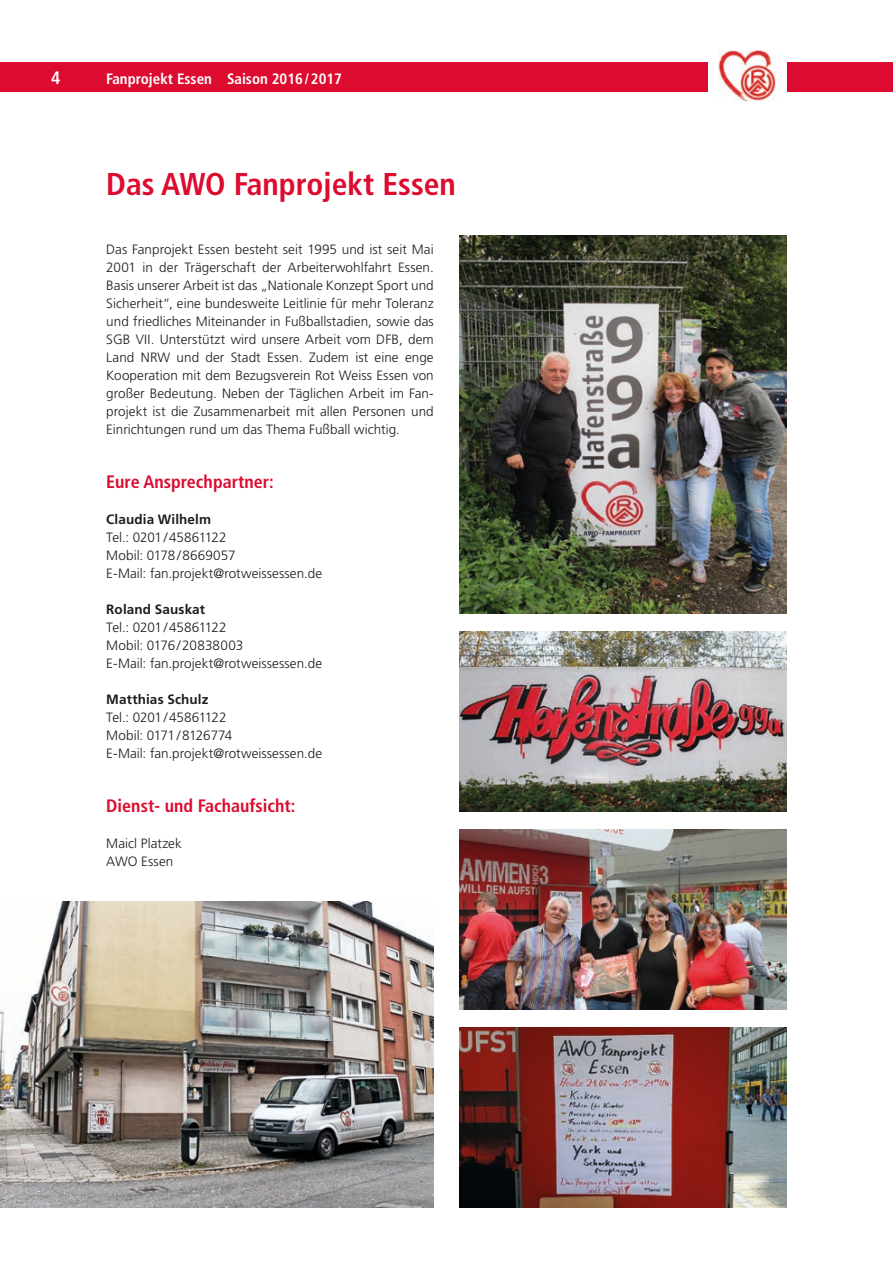
<style>
.page{position:relative;width:893px;height:1263px;background:#fff}
.page>*{position:absolute;margin:0;border:0;box-sizing:border-box;transform-origin:0 0}
.t1{font:700 condensed 31.5px "Frutiger LT Std";color:#dd0b2f}
.t2{font:700 condensed 18px "Frutiger LT Std";color:#dd0b2f}
.t3{font:700 condensed 18px "Frutiger LT Std";color:#fff}
.t4{font:700 condensed 15px "Frutiger LT Std";color:#fff}
.t5{font:300 13.5px/18px "Frutiger LT Std";color:#1d1d1b}
.t6{font:700 13.5px "Frutiger LT Std";letter-spacing:.005em;color:#1d1d1b}
</style>
<div class="page">
<div style="left:0;top:62px;width:893px;height:29px;background:#dd0b2f"></div>
<div style="left:708px;top:48px;width:79px;height:57px;background:#fff"></div>
<img style="left:719px;top:51px;width:57px;height:50px">
<img style="left:0;top:902px;width:434px;height:306px">
<img style="left:459px;top:236px;width:328px;height:378px">
<img style="left:459px;top:632px;width:328px;height:180px">
<img style="left:459px;top:830px;width:328px;height:180px">
<img style="left:459px;top:1028px;width:328px;height:180px">
<h2 class="t3" style="left:51px;top:67px;width:11px">4</h2>
<p class="t4" style="left:106px;top:70px;width:237px">Fanprojekt Essen Saison 2016/2017</p>
<h1 class="t1" style="left:106px;top:165px;width:351px">Das AWO Fanprojekt Essen</h1>
<p class="t5" style="left:106px;top:240px;width:329px;text-align:justify">Das Fanprojekt Essen besteht seit 1995 und ist seit Mai 2001 in der Trägerschaft der Arbeiterwohlfahrt Essen.<br>Basis unserer Arbeit ist das „Nationale Konzept Sport und Sicherheit“, eine bundesweite Leitlinie für mehr Toleranz und friedliches Miteinander in Fußballstadien, sowie das SGB VII. Unterstützt wird unsere Arbeit vom DFB, dem Land NRW und der Stadt Essen. Zudem ist eine enge Kooperation mit dem Bezugsverein Rot Weiss Essen von großer Bedeutung. Neben der Täglichen Arbeit im Fan&shy;projekt ist die Zusammenarbeit mit allen Personen und Einrichtungen rund um das Thema Fußball wichtig.</p>
<h2 class="t2" style="left:106px;top:471px;width:169px">Eure Ansprechpartner:</h2>
<p class="t6" style="left:106px;top:511px;width:106px">Claudia Wilhelm</p>
<p class="t5" style="left:106px;top:528px;width:217px">Tel.: 0201/45861122<br>Mobil: 0178/8669057<br>E-Mail: fan.projekt@rotweissessen.de</p>
<p class="t6" style="left:106px;top:601px;width:100px">Roland Sauskat</p>
<p class="t5" style="left:106px;top:618px;width:217px">Tel.: 0201/45861122<br>Mobil: 0176/20838003<br>E-Mail: fan.projekt@rotweissessen.de</p>
<p class="t6" style="left:106px;top:691px;width:104px">Matthias Schulz</p>
<p class="t5" style="left:106px;top:708px;width:217px">Tel.: 0201/45861122<br>Mobil: 0171/8126774<br>E-Mail: fan.projekt@rotweissessen.de</p>
<h2 class="t2" style="left:106px;top:795px;width:191px">Dienst- und Fachaufsicht:</h2>
<p class="t5" style="left:106px;top:834px;width:77px">Maicl Platzek<br>AWO Essen</p>
</div>
